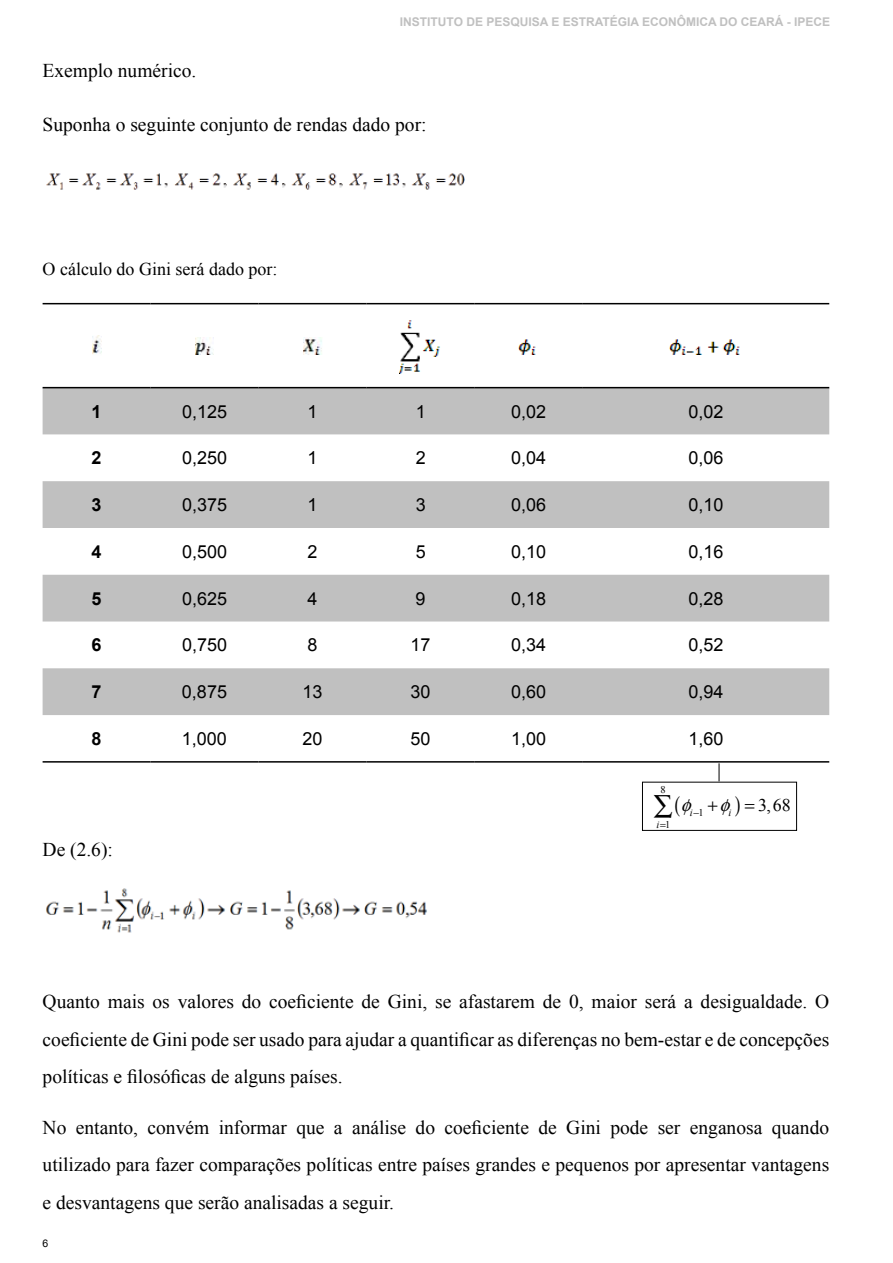
<style>
.page{position:relative;width:893px;height:1263px;background:#fff}
.page>*{position:absolute;margin:0;border:0;box-sizing:border-box;transform-origin:0 0}
.t1{font:19.5px/37.5px "Times New Roman";color:#000;text-align:justify}
.t2{font:18px "Arial";color:#000}
.t3{font:18px "Times New Roman";color:#000}
.t4{font:700 18px "Arial";color:#000}
.t5{font:17.85px "Times New Roman";color:#000}
.t6{font:700 12px "Arial";color:#c0c0c0}
.t7{font:10.5px "Arial";color:#000}
.t8{font:italic 10.35px "Times New Roman";color:#000}
.t9{font:10.35px "Times New Roman";color:#000}
.s1{font-style:normal}
</style>
<div class="page">
<img style="left:46px;top:173px;width:418px;height:17px">
<svg style="left:43px;top:388px;width:786px;height:327px;fill:#c0c0c0"></svg>
<hr style="left:43px;top:303px;width:108px;height:1px;background:#000">
<hr style="left:151px;top:303px;width:108px;height:1px;background:#000">
<hr style="left:259px;top:303px;width:108px;height:1px;background:#000">
<hr style="left:367px;top:303px;width:108px;height:1px;background:#000">
<hr style="left:475px;top:303px;width:108px;height:1px;background:#000">
<hr style="left:583px;top:303px;width:246px;height:1px;background:#000">
<hr style="left:43px;top:387px;width:108px;height:1px;background:#000">
<hr style="left:151px;top:387px;width:108px;height:1px;background:#000">
<hr style="left:259px;top:387px;width:108px;height:1px;background:#000">
<hr style="left:367px;top:387px;width:108px;height:1px;background:#000">
<hr style="left:475px;top:387px;width:108px;height:1px;background:#000">
<hr style="left:583px;top:387px;width:246px;height:1px;background:#000">
<hr style="left:43px;top:761px;width:108px;height:2px;background:#000">
<hr style="left:151px;top:761px;width:108px;height:2px;background:#000">
<hr style="left:259px;top:761px;width:108px;height:2px;background:#000">
<hr style="left:367px;top:761px;width:108px;height:2px;background:#000">
<hr style="left:475px;top:761px;width:108px;height:2px;background:#000">
<hr style="left:583px;top:761px;width:246px;height:2px;background:#000">
<img style="left:92px;top:335px;width:9px;height:19px">
<img style="left:196px;top:337px;width:18px;height:17px">
<img style="left:303px;top:337px;width:19px;height:17px">
<img style="left:399px;top:320px;width:41px;height:53px">
<img style="left:519px;top:339px;width:17px;height:15px">
<img style="left:670px;top:339px;width:70px;height:15px">
<img style="left:46px;top:888px;width:381px;height:45px">
<svg style="left:719px;top:763px;width:1px;height:18px"></svg>
<div style="left:642px;top:782px;width:155px;height:49px;border:1px solid #000"></div>
<p class="t6" style="left:400px;top:14px;width:432px">INSTITUTO DE PESQUISA E ESTRATÉGIA ECONÔMICA DO CEARÁ - IPECE</p>
<p class="t1" style="left:43px;top:52px;width:155px">Exemplo numérico.</p>
<p class="t1" style="left:43px;top:106px;width:385px">Suponha o seguinte conjunto de rendas dado por:</p>
<p class="t3" style="left:43px;top:257px;width:236px">O cálculo do Gini será dado por:</p>
<p class="t4" style="left:92px;top:400px;width:12px">1</p>
<p class="t2" style="left:182px;top:400px;width:47px">0,125</p>
<p class="t2" style="left:308px;top:400px;width:12px">1</p>
<p class="t2" style="left:416px;top:400px;width:12px">1</p>
<p class="t2" style="left:511px;top:400px;width:37px">0,02</p>
<p class="t2" style="left:688px;top:400px;width:37px">0,02</p>
<p class="t4" style="left:92px;top:446px;width:12px">2</p>
<p class="t2" style="left:182px;top:446px;width:47px">0,250</p>
<p class="t2" style="left:308px;top:446px;width:12px">1</p>
<p class="t2" style="left:416px;top:446px;width:12px">2</p>
<p class="t2" style="left:511px;top:446px;width:37px">0,04</p>
<p class="t2" style="left:688px;top:446px;width:37px">0,06</p>
<p class="t4" style="left:92px;top:493px;width:12px">3</p>
<p class="t2" style="left:182px;top:493px;width:47px">0,375</p>
<p class="t2" style="left:308px;top:493px;width:12px">1</p>
<p class="t2" style="left:416px;top:493px;width:12px">3</p>
<p class="t2" style="left:511px;top:493px;width:37px">0,06</p>
<p class="t2" style="left:688px;top:493px;width:37px">0,10</p>
<p class="t4" style="left:92px;top:540px;width:12px">4</p>
<p class="t2" style="left:182px;top:540px;width:47px">0,500</p>
<p class="t2" style="left:308px;top:540px;width:12px">2</p>
<p class="t2" style="left:416px;top:540px;width:12px">5</p>
<p class="t2" style="left:511px;top:540px;width:37px">0,10</p>
<p class="t2" style="left:688px;top:540px;width:37px">0,16</p>
<p class="t4" style="left:92px;top:586px;width:12px">5</p>
<p class="t2" style="left:182px;top:586px;width:47px">0,625</p>
<p class="t2" style="left:308px;top:586px;width:12px">4</p>
<p class="t2" style="left:416px;top:586px;width:12px">9</p>
<p class="t2" style="left:511px;top:586px;width:37px">0,18</p>
<p class="t2" style="left:688px;top:586px;width:37px">0,28</p>
<p class="t4" style="left:91px;top:633px;width:12px">6</p>
<p class="t2" style="left:182px;top:633px;width:47px">0,750</p>
<p class="t2" style="left:308px;top:633px;width:12px">8</p>
<p class="t2" style="left:411px;top:633px;width:22px">17</p>
<p class="t2" style="left:511px;top:633px;width:37px">0,34</p>
<p class="t2" style="left:688px;top:633px;width:37px">0,52</p>
<p class="t4" style="left:91px;top:680px;width:12px">7</p>
<p class="t2" style="left:182px;top:680px;width:47px">0,875</p>
<p class="t2" style="left:303px;top:680px;width:22px">13</p>
<p class="t2" style="left:411px;top:680px;width:22px">30</p>
<p class="t2" style="left:511px;top:680px;width:37px">0,60</p>
<p class="t2" style="left:688px;top:680px;width:37px">0,94</p>
<p class="t4" style="left:91px;top:726px;width:12px">8</p>
<p class="t2" style="left:182px;top:726px;width:47px">1,000</p>
<p class="t2" style="left:302px;top:726px;width:22px">20</p>
<p class="t2" style="left:411px;top:726px;width:22px">50</p>
<p class="t2" style="left:511px;top:726px;width:37px">1,00</p>
<p class="t2" style="left:688px;top:726px;width:37px">1,60</p>
<p class="t9" style="left:660px;top:782px;width:7px">8</p>
<p class="t8" style="left:690px;top:805px;width:16px">i−<span class="s1">1</span></p>
<p class="t9" style="left:665px;top:817px;width:7px">1</p>
<p class="t8" style="left:729px;top:805px;width:4px">i</p>
<p class="t8" style="left:656px;top:817px;width:4px">i</p>
<p class="t1" style="left:43px;top:830px;width:72px">De (2.6):</p>
<p class="t5" style="left:758px;top:793px;width:34px">3,68</p>
<p class="t1" style="left:43px;top:983px;width:788px">Quanto mais os valores do coeficiente de Gini, se afastarem de 0, maior será a desigualdade. O coeficiente de Gini pode ser usado para ajudar a quantificar as diferenças no bem-estar e de concepções políticas e filosóficas de alguns países.</p>
<p class="t1" style="left:43px;top:1108px;width:788px">No entanto, convém informar que a análise do coeficiente de Gini pode ser enganosa quando utilizado para fazer comparações políticas entre países grandes e pequenos por apresentar vantagens e desvantagens que serão analisadas a seguir.</p>
<p class="t7" style="left:43px;top:1237px;width:7px">6</p>
</div>
